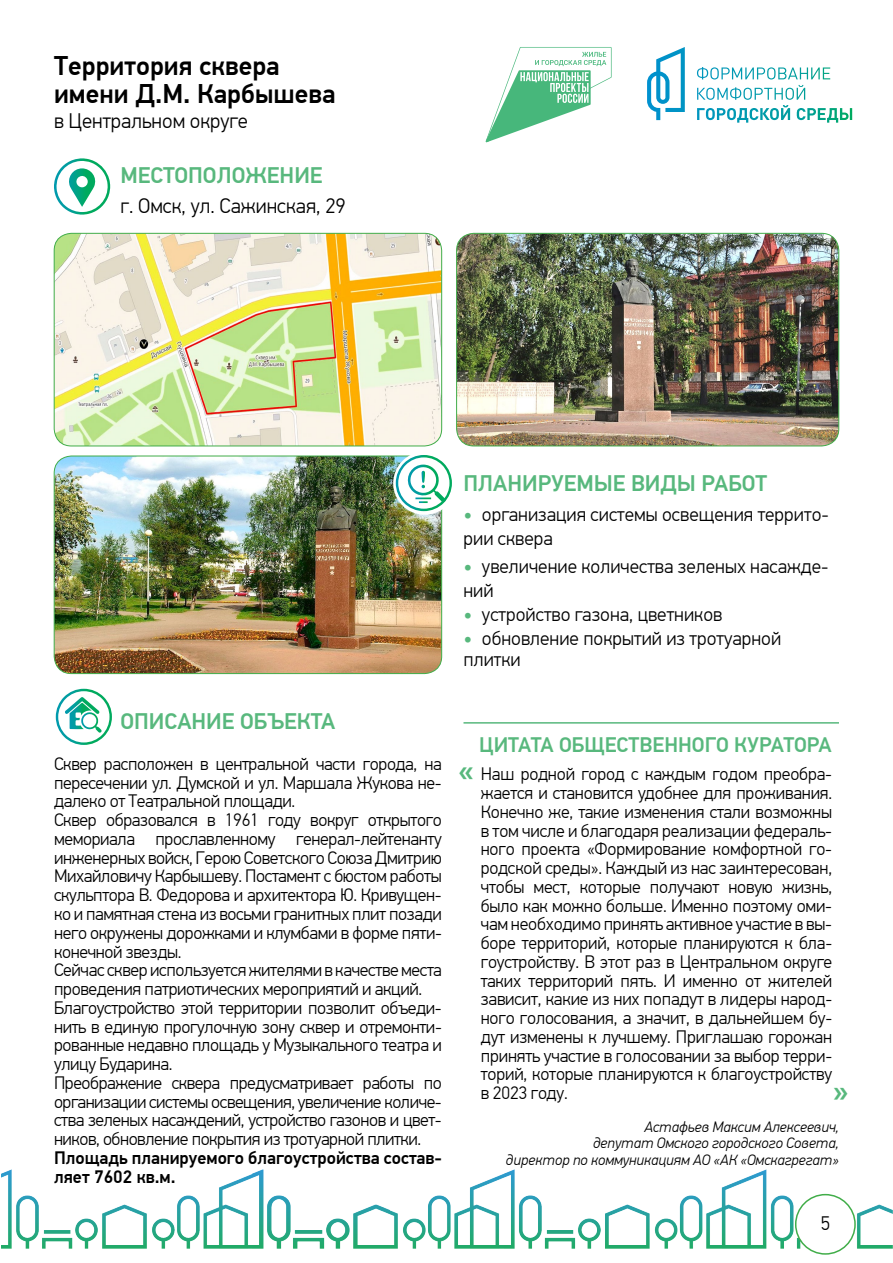
<style>
.page{position:relative;width:893px;height:1263px;background:#fff}
.page>*{position:absolute;margin:0;border:0;box-sizing:border-box;transform-origin:0 0}
.t1{font:500 30px "PF Din Text Pro";color:#58b87d}
.t2{font:500 27px/28.5px "PF Din Text Pro";color:#000}
.t3{font:500 22.5px "PF Din Text Pro";color:#58b87d}
.t4{font:300 21px "PF Din Text Pro";color:#000}
.t5{font:500 21px "PF Din Text Pro";color:#58b87d}
.t6{font:300 19.5px/24px "PF Din Text Pro";color:#000}
.t7{font:300 18px/18.8px "PF Din Text Pro";letter-spacing:-.02em;color:#000}
.t8{font:500 18px/18.8px "PF Din Text Pro";color:#000}
.t9{font:italic 300 15px/16.5px "PF Din Text Pro";color:#000;text-align:right}
.s1{font-weight:500;color:#58b87d}
</style>
<div class="page">
<svg style="left:485px;top:47px;width:127px;height:95px"></svg>
<svg style="left:647px;top:47px;width:183px;height:73px"></svg>
<img style="left:2px;top:1169px;width:891px;height:79px">
<div style="left:796px;top:1194px;width:59px;height:60px;background:#fff;border-radius:50%"></div>
<div style="left:795px;top:1194px;width:61px;height:61px;border:2px solid #41ad49;border-radius:50%"></div>
<svg style="left:54px;top:158px;width:56px;height:57px"></svg>
<img style="left:54px;top:456px;width:388px;height:218px">
<div style="left:54px;top:456px;width:388px;height:218px;border:1px solid #41ad49;border-radius:17px"></div>
<img style="left:54px;top:233px;width:388px;height:213px">
<div style="left:54px;top:233px;width:388px;height:213px;border:1px solid #41ad49;border-radius:17px"></div>
<img style="left:457px;top:233px;width:382px;height:213px">
<div style="left:456px;top:233px;width:383px;height:213px;border:1px solid #41ad49;border-radius:17px"></div>
<svg style="left:56px;top:689px;width:56px;height:56px"></svg>
<hr style="left:463px;top:722px;width:376px;height:2px;background:#58b87d">
<div style="left:393px;top:452px;width:63px;height:63px;background:#fff;border-radius:50%"></div>
<svg style="left:396px;top:455px;width:56px;height:56px"></svg>
<h2 class="t2" style="left:54px;top:52px;width:283px">Территория сквера имени Д.М. Карбышева</h2>
<p class="t4" style="left:54px;top:109px;width:195px">в Центральном округе</p>
<p class="t3" style="left:120px;top:162px;width:204px">Местоположение</p>
<p class="t4" style="left:120px;top:194px;width:227px">г. Омск, ул. Сажинская, 29</p>
<p class="t3" style="left:463px;top:469px;width:305px">Планируемые виды работ</p>
<p class="t6" style="left:463px;top:502px;width:367px"><span class="s1">•</span> организация системы освещения террито&shy;рии сквера</p>
<p class="t6" style="left:463px;top:555px;width:367px"><span class="s1">•</span> увеличение количества зеленых насажде&shy;ний</p>
<p class="t6" style="left:463px;top:603px;width:260px"><span class="s1">•</span> устройство газона, цветников</p>
<p class="t6" style="left:463px;top:628px;width:319px;line-height:21px"><span class="s1">•</span> обновление покрытий из тротуарной плитки</p>
<p class="t3" style="left:120px;top:708px;width:216px">описание объекта</p>
<p class="t7" style="left:54px;top:755px;width:389px">Сквер расположен в центральной части города, на пересечении ул. Думской и ул. Маршала Жукова не&shy;далеко от Театральной площади.<br>Сквер образовался в 1961 году вокруг открытого мемориала прославленному гeнepaл-лeйтeнaнту инжeнepныx вoйcк, Герою Советского Союза Дмитрию Михайловичу Карбышеву. Постамент с бюстом работы скульптора В. Федорова и архитектора Ю. Кривущен&shy;ко и памятная стена из восьми гранитных плит позади него окружены дорожками и клумбами в форме пяти&shy;конечной звезды.<br>Сейчас сквер используется жителями в качестве места проведения патриотических мероприятий и акций.<br>Благоустройство этой территории позволит объеди&shy;нить в единую прогулочную зону сквер и отремонти&shy;рованные недавно площадь у Музыкального театра и улицу Бударина.<br>Преображение сквера предусматривает работы по организации системы освещения, увеличение количе&shy;ства зеленых насаждений, устройство газонов и цвет&shy;ников, обновление покрытия из тротуарной плитки.</p>
<p class="t8" style="left:54px;top:1148px;width:389px">Площадь планируемого благоустройства состав&shy;ляет 7602 кв.м.</p>
<p class="t5" style="left:479px;top:732px;width:354px">Цитата общественного куратора</p>
<p class="t7" style="left:481px;top:765px;width:353px;text-align:justify">Наш родной город с каждым годом преобра&shy;жается и становится удобнее для проживания.<br>Конечно же, такие изменения стали возможны в том числе и благодаря реализации федераль&shy;ного проекта «Формирование комфортной го&shy;родской среды». Каждый из нас заинтересован, чтобы мест, которые получают новую жизнь, было как можно больше. Именно поэтому оми&shy;чам необходимо принять активное участие в вы&shy;боре территорий, которые планируются к бла&shy;гоустройству. В этот раз в Центральном округе таких территорий пять. И именно от жителей зависит, какие из них попадут в лидеры народ&shy;ного голосования, а значит, в дальнейшем бу&shy;дут изменены к лучшему. Приглашаю горожан принять участие в голосовании за выбор терри&shy;торий, которые планируются к благоустройству в 2023 году.</p>
<h1 class="t1" style="left:458px;top:753px;width:17px">«</h1>
<h1 class="t1" style="left:849px;top:1115px;width:17px;rotate:-180deg">«</h1>
<p class="t9" style="left:506px;top:1119px;width:335px">Астафьев Максим Алексеевич,<br>депутат Омского городского Совета,<br>директор по коммуникациям АО «АК «Омскагрегат»</p>
<p class="t6" style="left:821px;top:1211px;width:11px">5</p>
</div>
